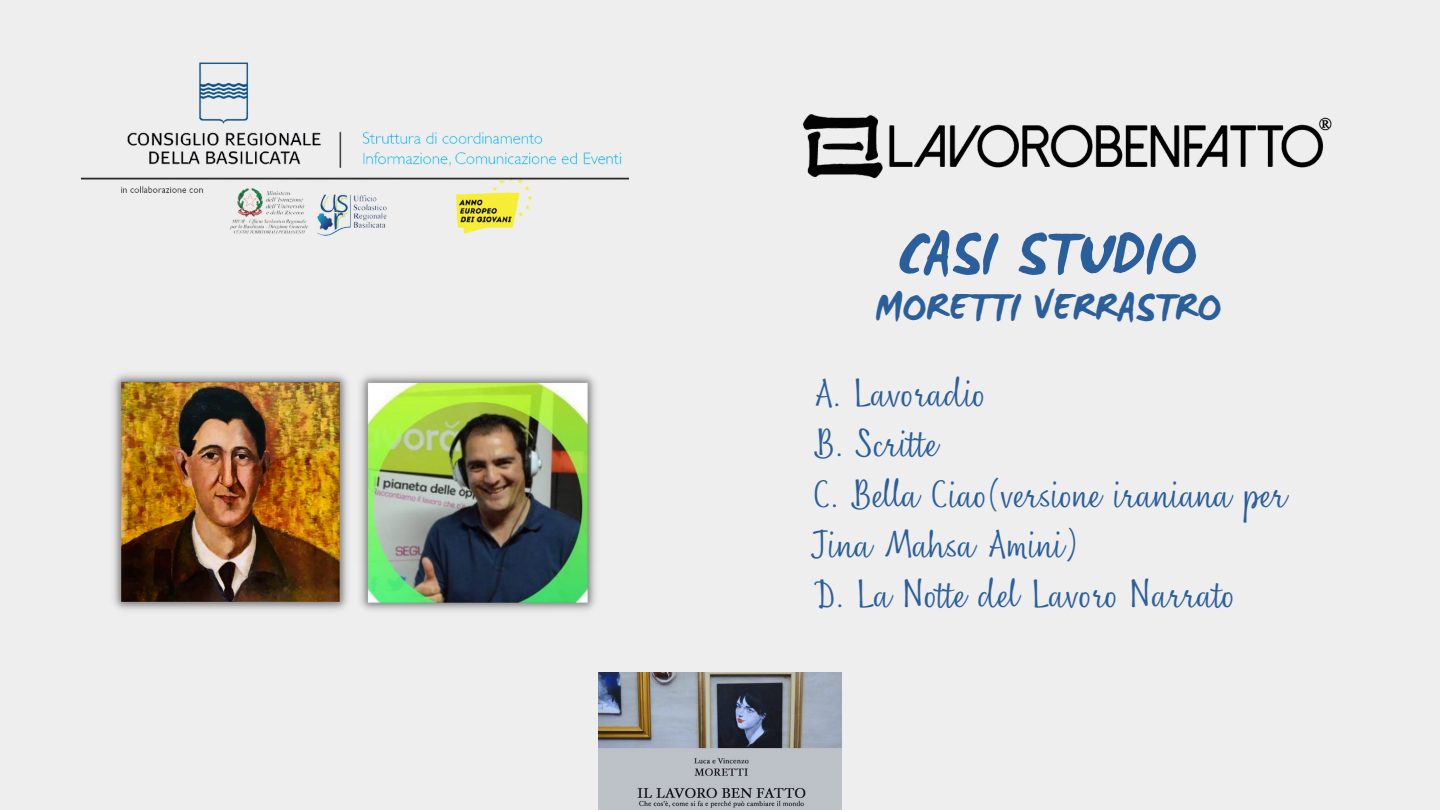
<style>
.page{position:relative;width:1440px;height:810px;background:#eee}
.page>*{position:absolute;margin:0;border:0;box-sizing:border-box;transform-origin:0 0}
.t1{font:700 64px "WC Mano Negra Bta";color:#2b5f9b}
.t2{font:700 42px "WC Mano Negra Bta";color:#2b5f9b}
.t3{font:36px/50.2px "Nefelibata Script";color:#2b5f9b}
</style>
<div class="page">
<img style="left:81px;top:62px;width:547px;height:174px">
<img style="left:598px;top:672px;width:244px;height:138px">
<img style="left:803px;top:114px;width:529px;height:65px">
<img style="left:113px;top:374px;width:483px;height:237px">
<h1 class="t1" style="left:900px;top:214px;width:299px">CASI STUDIO</h1>
<p class="t2" style="left:875px;top:281px;width:348px">MORETTI VERRASTRO</p>
<p class="t3" style="left:815px;top:368px;width:474px">A. Lavoradio<br>B. Scritte<br>C. Bella Ciao(versione iraniana per<br>Jina Mahsa Amini)<br>D. La Notte del Lavoro Narrato</p>
</div>
